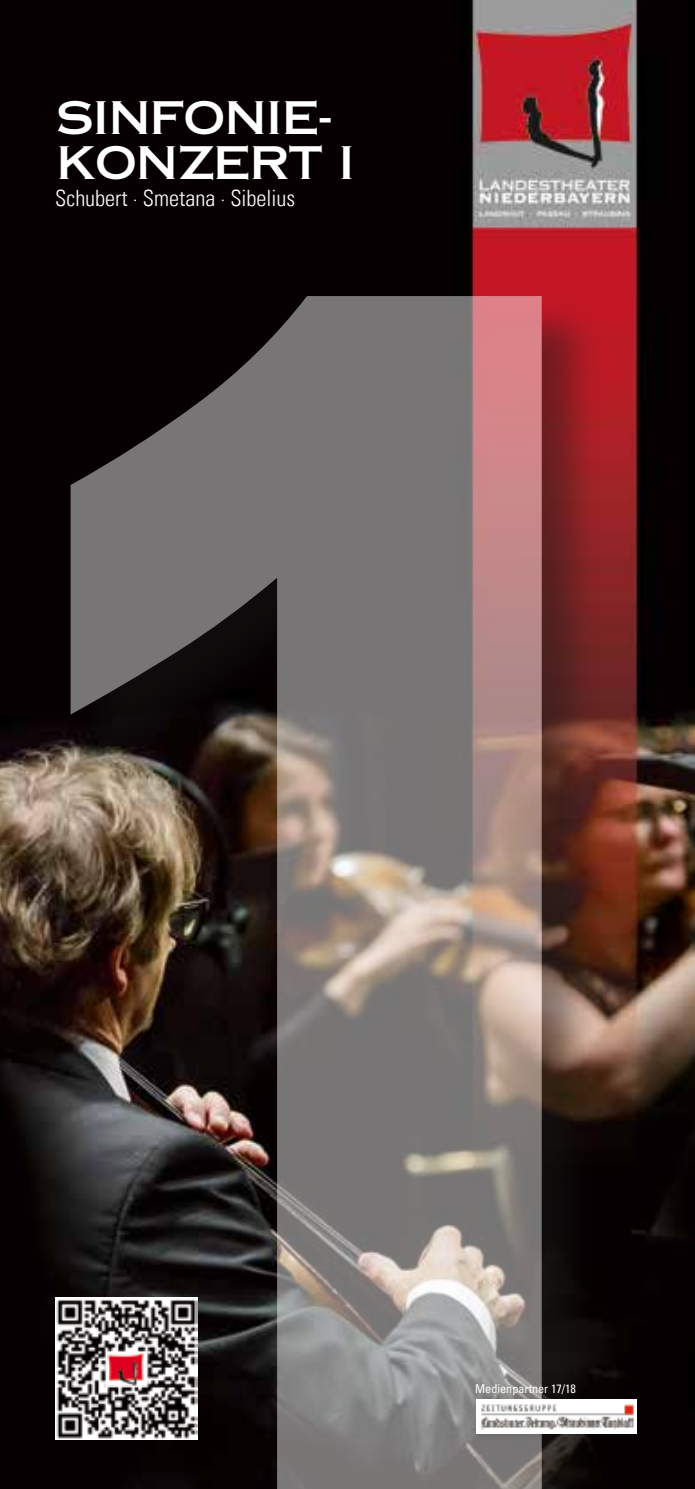
<style>
.page{position:relative;width:695px;height:1489px;background:#fff}
.page>*{position:absolute;margin:0;border:0;box-sizing:border-box;transform-origin:0 0}
.t1{font:1750px "Univers Com 67 Bold Cond";color:#fff}
.t2{font:45px/45px "Copperplate Thirty One AB";letter-spacing:-.03em;color:#fff}
.t3{font:22.5px "Univers Com 47 Light Cond";color:#fff}
.t4{font:condensed 12.25px "Univers Com 57";color:#fff}
</style>
<div class="page">
<img style="left:0;top:0;width:694px;height:1488px">
<img style="left:55px;top:1297px;width:15px;height:142px">
<img style="left:70px;top:295px;width:533px;height:1193px">
<div style="left:469px;top:1392px;width:176px;height:50px;background:#1a1a18;opacity:.15"></div>
<svg style="left:475px;top:1398px;width:161px;height:35px"></svg>
<img style="left:476px;top:1399px;width:160px;height:33px">
<h2 class="t2" style="left:56px;top:95px;width:301px">SINFONIE-<br>KONZERT I</h2>
<p class="t3" style="left:55px;top:185px;width:241px">Schubert · Smetana · Sibelius</p>
<h1 class="t1" style="left:-15px;top:-178px;width:779px">1</h1>
<p class="t4" style="left:475px;top:1380px;width:102px">Medienpartner 17/18</p>
</div>
